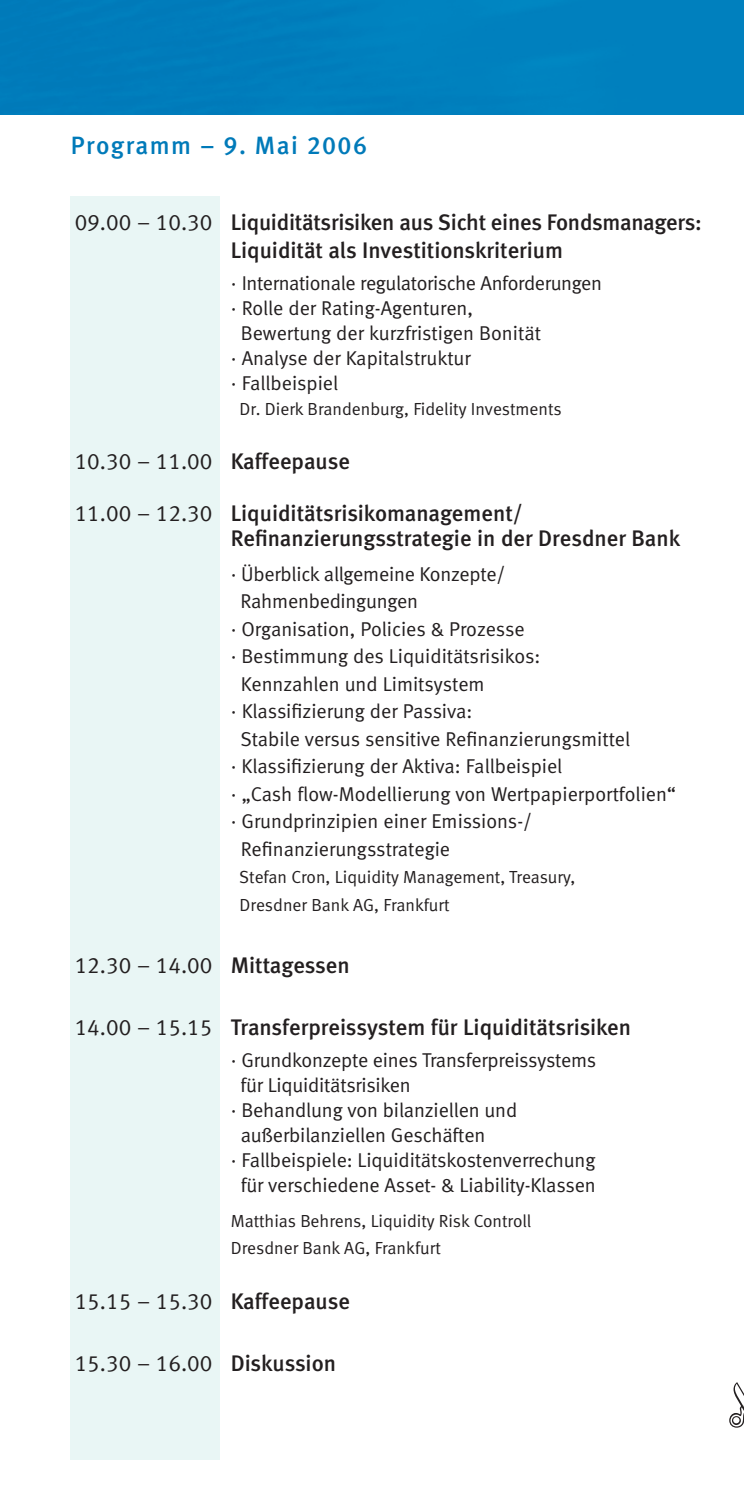
<style>
.page{position:relative;width:745px;height:1489px;background:#fff}
.page>*{position:absolute;margin:0;border:0;box-sizing:border-box;transform-origin:0 0}
.t1{font:25px "Meta Medium LF";letter-spacing:.055em;color:#007ab9}
.t2{font:22.5px/27.5px "Meta Medium LF";color:#231f20}
.t3{font:22.5px "Meta Normal LF";color:#231f20}
.t4{font:20px "Meta Normal LF";letter-spacing:-.005em;color:#231f20}
.t5{font:17.5px/27.5px "Meta Normal LF";color:#231f20}
.s1{font-family:"Meta Normal LF"}
.s2{font-family:"Meta Medium LF"}
</style>
<div class="page">
<div style="left:0;top:1px;width:742px;height:113px;background:#0080be"></div>
<div style="left:71px;top:197px;width:149px;height:1262px;background:#e9f6f5"></div>
<p class="t1" style="left:71px;top:135px;width:297px">Programm – 9. Mai 2006</p>
<p class="t2" style="left:231px;top:210px;width:472px;text-indent:-156px"><span class="s1">09.00 – 10.30</span> Liquiditätsrisiken aus Sicht eines Fondsmanagers:<br>Liquidität als Investitionskriterium</p>
<p class="t4" style="left:231px;top:275px;width:372px">· Internationale regulatorische Anforderungen</p>
<p class="t4" style="left:231px;top:300px;width:244px">· Rolle der Rating-Agenturen,</p>
<p class="t4" style="left:241px;top:325px;width:301px">Bewertung der kurzfristigen Bonität</p>
<p class="t4" style="left:231px;top:350px;width:241px">· Analyse der Kapitalstruktur</p>
<p class="t4" style="left:231px;top:375px;width:109px">· Fallbeispiel</p>
<p class="t5" style="left:239px;top:396px;width:323px">Dr. Dierk Brandenburg, Fidelity Investments</p>
<p class="t3" style="left:75px;top:452px;width:276px">10.30 – 11.00 <span class="s2">Kaffeepause</span></p>
<p class="t2" style="left:231px;top:502px;width:450px;line-height:25px;text-indent:-156px"><span class="s1">11.00 – 12.30</span> Liquiditätsrisikomanagement/<br>Refinanzierungsstrategie in der Dresdner Bank</p>
<p class="t4" style="left:231px;top:566px;width:276px">· Überblick allgemeine Konzepte/</p>
<p class="t4" style="left:240px;top:593px;width:179px">Rahmenbedingungen</p>
<p class="t4" style="left:231px;top:621px;width:295px">· Organisation, Policies &amp; Prozesse</p>
<p class="t4" style="left:231px;top:648px;width:311px">· Bestimmung des Liquiditätsrisikos:</p>
<p class="t4" style="left:241px;top:676px;width:245px">Kennzahlen und Limitsystem</p>
<p class="t4" style="left:231px;top:703px;width:243px">· Klassifizierung der Passiva:</p>
<p class="t4" style="left:240px;top:731px;width:391px">Stabile versus sensitive Refinanzierungsmittel</p>
<p class="t4" style="left:231px;top:758px;width:333px">· Klassifizierung der Aktiva: Fallbeispiel</p>
<p class="t4" style="left:231px;top:786px;width:446px">· „Cash flow-Modellierung von Wertpapierportfolien“</p>
<p class="t4" style="left:231px;top:813px;width:302px">· Grundprinzipien einer Emissions-/</p>
<p class="t4" style="left:241px;top:841px;width:210px">Refinanzierungsstrategie</p>
<p class="t5" style="left:239px;top:864px;width:337px">Stefan Cron, Liquidity Management, Treasury,<br>Dresdner Bank AG, Frankfurt</p>
<p class="t3" style="left:75px;top:956px;width:276px">12.30 – 14.00 <span class="s2">Mittagessen</span></p>
<p class="t2" style="left:75px;top:1014px;width:557px"><span class="s1">14.00 – 15.15</span> Transferpreissystem für Liquiditätsrisiken</p>
<p class="t4" style="left:231px;top:1052px;width:367px">· Grundkonzepte eines Transferpreissystems</p>
<p class="t4" style="left:240px;top:1077px;width:172px">für Liquiditätsrisiken</p>
<p class="t4" style="left:231px;top:1102px;width:288px">· Behandlung von bilanziellen und</p>
<p class="t4" style="left:240px;top:1127px;width:246px">außerbilanziellen Geschäften</p>
<p class="t4" style="left:231px;top:1152px;width:366px">· Fallbeispiele: Liquiditätskostenverrechung</p>
<p class="t4" style="left:240px;top:1177px;width:356px">für verschiedene Asset- &amp; Liability-Klassen</p>
<p class="t5" style="left:231px;top:1207px;width:302px">Matthias Behrens, Liquidity Risk Controll<br>Dresdner Bank AG, Frankfurt</p>
<p class="t3" style="left:75px;top:1292px;width:276px">15.15 – 15.30 <span class="s2">Kaffeepause</span></p>
<p class="t3" style="left:75px;top:1354px;width:263px">15.30 – 16.00 <span class="s2">Diskussion</span></p>
</div>
